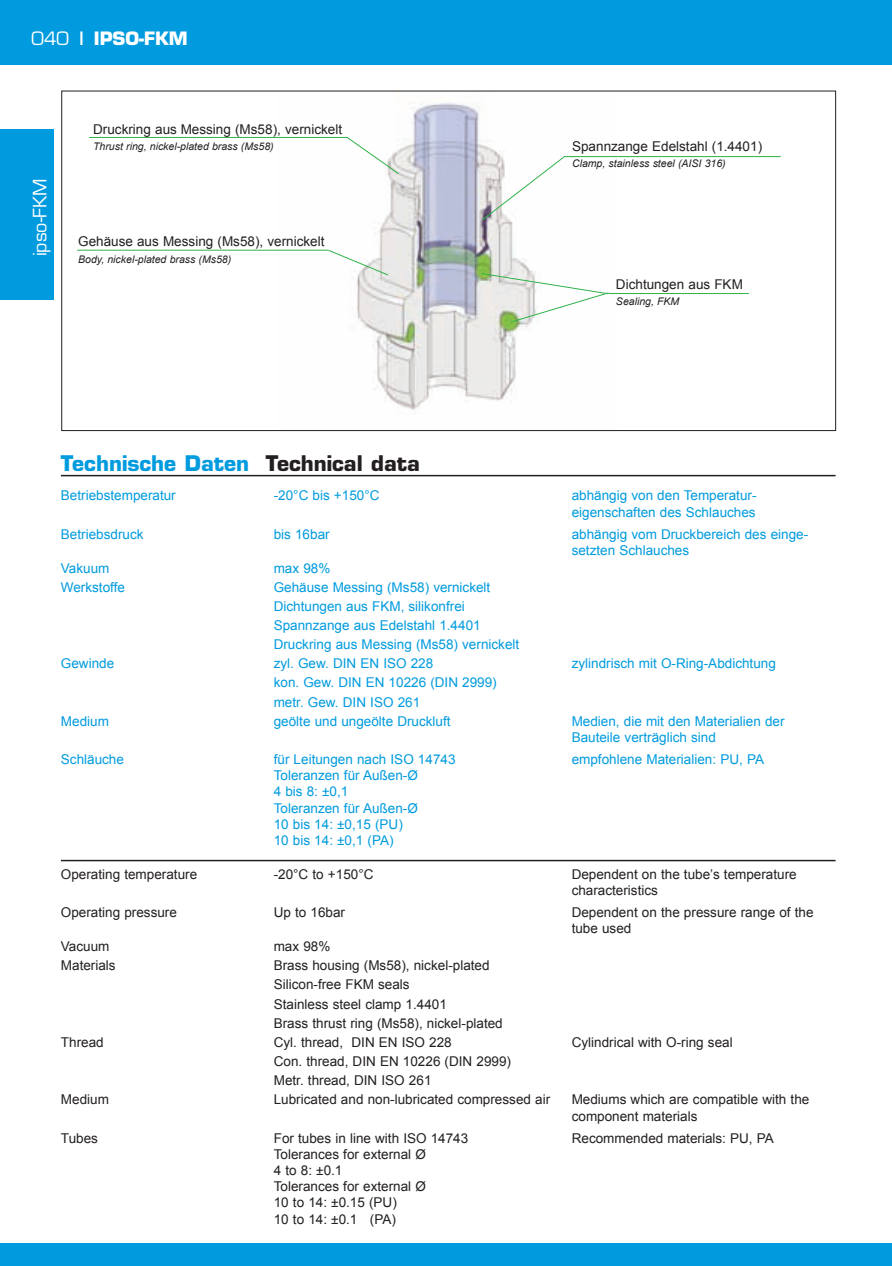
<style>
.page{position:relative;width:892px;height:1266px;background:#fff}
.page>*{position:absolute;margin:0;border:0;box-sizing:border-box;transform-origin:0 0}
.t1{font:700 21px "Eurostile";color:#009bde}
.t2{font:700 18px "Eurostile";color:#fff}
.t3{font:18px "Eurostile";color:#fff}
.t4{font:13.5px/16.2px "Arial";color:#231f20}
.t5{font:13.5px/16.2px "Arial";color:#009bde}
.t6{font:italic 10.5px "Arial";color:#231f20}
.s1{font-weight:400}
.s2{color:#231f20}
</style>
<div class="page">
<div style="left:0;top:0;width:891px;height:65px;background:#009bde"></div>
<div style="left:0;top:129px;width:54px;height:170px;background:#009bde"></div>
<div style="left:0;top:1243px;width:891px;height:22px;background:#009bde"></div>
<img style="left:277px;top:102px;width:339px;height:308px">
<hr style="left:61px;top:475px;width:774px;height:1px;background:#231f20">
<hr style="left:61px;top:859px;width:774px;height:2px;background:#231f20">
<svg style="left:482px;top:156px;width:82px;height:64px"></svg>
<hr style="left:564px;top:156px;width:216px;height:1px;background:#30b24a">
<svg style="left:481px;top:273px;width:127px;height:49px"></svg>
<hr style="left:608px;top:293px;width:140px;height:1px;background:#30b24a">
<svg style="left:346px;top:137px;width:52px;height:37px"></svg>
<hr style="left:89px;top:137px;width:258px;height:1px;background:#30b24a">
<svg style="left:328px;top:250px;width:60px;height:25px"></svg>
<hr style="left:77px;top:250px;width:251px;height:1px;background:#30b24a">
<p class="t2" style="left:32px;top:31px;width:157px"><span class="s1">040</span> | IPSO-FKM</p>
<p class="t3" style="left:33px;top:256px;width:80px;rotate:-90deg">ipso-FKM</p>
<p class="t4" style="left:93px;top:121px;width:250px">Druckring aus Messing (Ms58), vernickelt</p>
<p class="t6" style="left:93px;top:140px;width:182px">Thrust ring, nickel-plated brass (Ms58)</p>
<p class="t4" style="left:78px;top:234px;width:248px">Gehäuse aus Messing (Ms58), vernickelt</p>
<p class="t6" style="left:78px;top:253px;width:154px">Body, nickel-plated brass (Ms58)</p>
<p class="t4" style="left:572px;top:138px;width:191px">Spannzange Edelstahl (1.4401)</p>
<p class="t6" style="left:572px;top:158px;width:155px">Clamp, stainless steel (AISI 316)</p>
<p class="t4" style="left:615px;top:276px;width:128px">Dichtungen aus FKM</p>
<p class="t6" style="left:615px;top:296px;width:65px">Sealing, FKM</p>
<p class="t1" style="left:61px;top:455px;width:360px">Technische Daten <span class="s2">Technical data</span></p>
<p class="t5" style="left:61px;top:487px;width:116px">Betriebstemperatur</p>
<p class="t5" style="left:273px;top:487px;width:107px">-20°C bis +150°C</p>
<p class="t5" style="left:571px;top:487px;width:186px">abhängig von den Temperatur&shy;eigenschaften des Schlauches</p>
<p class="t5" style="left:61px;top:526px;width:84px">Betriebsdruck</p>
<p class="t5" style="left:273px;top:526px;width:57px">bis 16bar</p>
<p class="t5" style="left:571px;top:526px;width:238px">abhängig vom Druckbereich des einge&shy;setzten Schlauches</p>
<p class="t5" style="left:61px;top:560px;width:50px">Vakuum</p>
<p class="t5" style="left:273px;top:560px;width:58px">max 98%</p>
<p class="t5" style="left:61px;top:579px;width:66px">Werkstoffe</p>
<p class="t5" style="left:273px;top:577px;width:247px;line-height:19.2px">Gehäuse Messing (Ms58) vernickelt Dichtungen aus FKM, silikonfrei Spannzange aus Edelstahl 1.4401<br>Druckring aus Messing (Ms58) vernickelt</p>
<p class="t5" style="left:61px;top:655px;width:55px">Gewinde</p>
<p class="t5" style="left:273px;top:655px;width:161px">zyl. Gew. DIN EN ISO 228</p>
<p class="t5" style="left:571px;top:655px;width:206px">zylindrisch mit O-Ring-Abdichtung</p>
<p class="t5" style="left:273px;top:673px;width:224px;line-height:19.2px">kon. Gew. DIN EN 10226 (DIN 2999) metr. Gew. DIN ISO 261</p>
<p class="t5" style="left:61px;top:713px;width:50px">Medium</p>
<p class="t5" style="left:273px;top:713px;width:178px">geölte und ungeölte Druckluft</p>
<p class="t5" style="left:571px;top:713px;width:214px">Medien, die mit den Materialien der<br>Bauteile verträglich sind</p>
<p class="t5" style="left:61px;top:751px;width:65px">Schläuche</p>
<p class="t5" style="left:273px;top:751px;width:183px">für Leitungen nach ISO 14743<br>Toleranzen für Außen-Ø<br>4 bis 8: ±0,1<br>Toleranzen für Außen-Ø<br>10 bis 14: ±0,15 (PU)<br>10 bis 14: ±0,1 (PA)</p>
<p class="t5" style="left:571px;top:751px;width:194px">empfohlene Materialien: PU, PA</p>
<p class="t4" style="left:61px;top:866px;width:138px">Operating temperature</p>
<p class="t4" style="left:273px;top:866px;width:101px">-20°C to +150°C</p>
<p class="t4" style="left:571px;top:866px;width:226px">Dependent on the tube’s temperature characteristics</p>
<p class="t4" style="left:61px;top:904px;width:117px">Operating pressure</p>
<p class="t4" style="left:273px;top:904px;width:73px">Up to 16bar</p>
<p class="t4" style="left:571px;top:904px;width:243px">Dependent on the pressure range of the tube used</p>
<p class="t4" style="left:61px;top:938px;width:50px">Vacuum</p>
<p class="t4" style="left:273px;top:938px;width:58px">max 98%</p>
<p class="t4" style="left:61px;top:957px;width:56px">Materials</p>
<p class="t4" style="left:273px;top:956px;width:230px;line-height:19.2px">Brass housing (Ms58), nickel-plated Silicon-free FKM seals<br>Stainless steel clamp 1.4401<br>Brass thrust ring (Ms58), nickel-plated</p>
<p class="t4" style="left:61px;top:1034px;width:44px">Thread</p>
<p class="t4" style="left:273px;top:1034px;width:179px">Cyl. thread, DIN EN ISO 228</p>
<p class="t4" style="left:571px;top:1034px;width:162px">Cylindrical with O-ring seal</p>
<p class="t4" style="left:273px;top:1051px;width:239px;line-height:19.2px">Con. thread, DIN EN 10226 (DIN 2999)<br>Metr. thread, DIN ISO 261</p>
<p class="t4" style="left:61px;top:1091px;width:50px">Medium</p>
<p class="t4" style="left:273px;top:1091px;width:278px">Lubricated and non-lubricated compressed air</p>
<p class="t4" style="left:571px;top:1091px;width:239px">Mediums which are compatible with the component materials</p>
<p class="t4" style="left:61px;top:1129px;width:39px">Tubes</p>
<p class="t4" style="left:274px;top:1129px;width:196px">For tubes in line with ISO 14743<br>Tolerances for external Ø<br>4 to 8: ±0.1<br>Tolerances for external Ø<br>10 to 14: ±0.15 (PU)<br>10 to 14: ±0.1 (PA)</p>
<p class="t4" style="left:571px;top:1129px;width:203px">Recommended materials: PU, PA</p>
</div>
